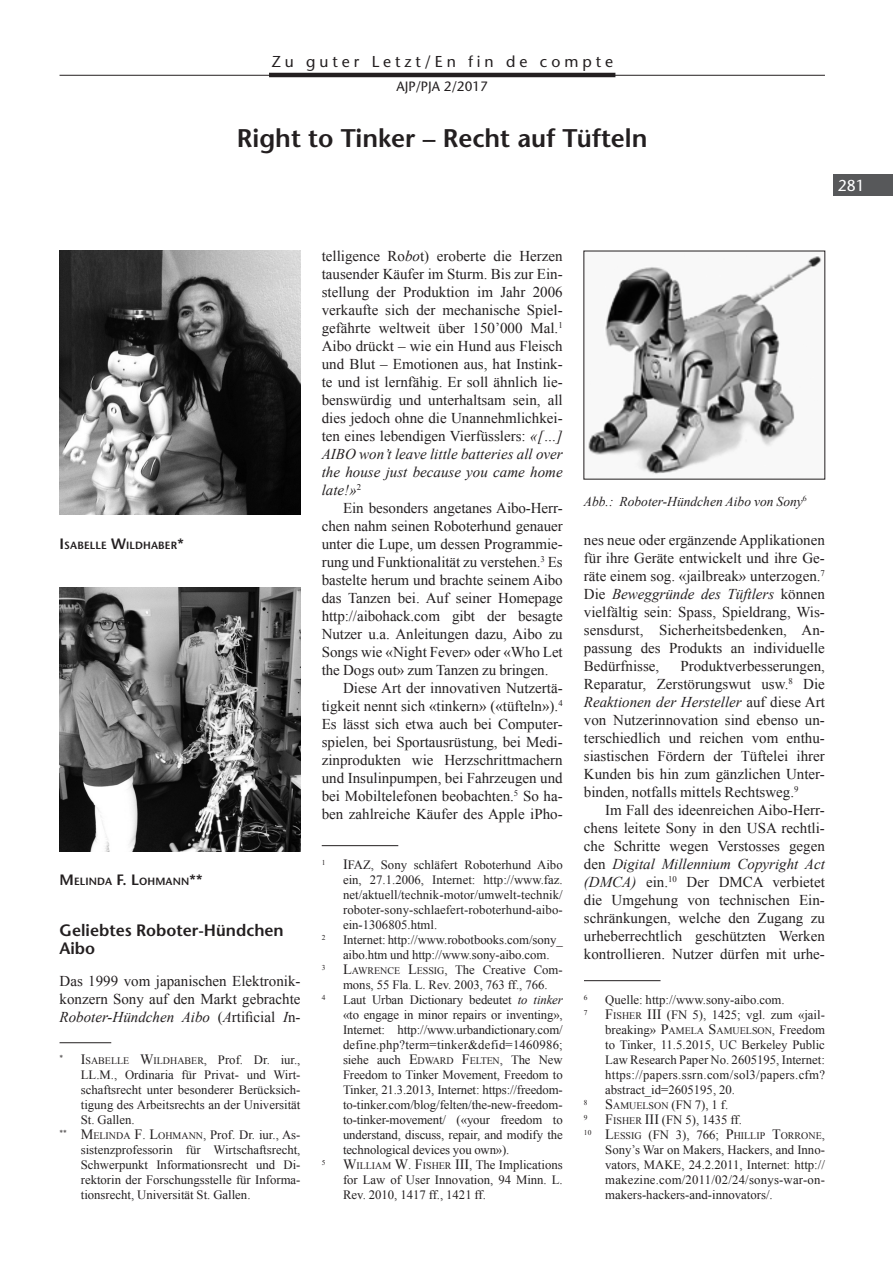
<style>
.page{position:relative;width:893px;height:1263px;background:#fff}
.page>*{position:absolute;margin:0;border:0;box-sizing:border-box;transform-origin:0 0}
._01_Titel_Beitrag{font:600 25.5px "Stone Sans Std";color:#231f20}
._20_Titel_I{font:600 16.5px/18.8px "Stone Sans Std";color:#231f20}
.t1{font:500 15.75px "Stone Sans Std";letter-spacing:.25em;color:#231f20}
._160_Seitenzahl_re{font:500 15.75px "Stone Sans Std";color:#fff}
._30_Grundtext_ohne_E{font:15px/18px "Times New Roman";color:#231f20;text-align:justify}
._31_Grundtext_mit_Ei{font:15px/18px "Times New Roman";color:#231f20;text-align:justify}
._31_Grundtext_mit_Ei-2{font:italic 13.5px "Times New Roman";color:#231f20}
.t2{font:500 13.5px "Stone Sans Std";color:#231f20}
._71_Fussnoten{font:12.75px/15px "Times New Roman";color:#231f20;text-align:justify}
._70_Fussnoten_mit_Li{font:12.75px/15px "Times New Roman";color:#231f20;text-align:justify}
._05_Legende_Autoren{font:600 10.5px "Stone Sans Std";letter-spacing:.015em;color:#231f20}
._71_Fussnoten-2{font:10.05px "Times New Roman";color:#231f20}
._70_Fussnoten_mit_Li-2{font:10.05px "Times New Roman";color:#231f20}
._71_Fussnoten-3{font:7.5px "Times New Roman";color:#231f20}
.s1{font-size:15px}
.s2{font-style:italic}
.s3{font-size:14.25px}
.s4{font-size:12.75px}
.s5{font-size:10.05px}
.s6{font-style:inherit}
</style>
<div class="page">
<hr style="left:60px;top:75px;width:765px;height:1px;background:#231f20">
<div style="left:833px;top:174px;width:60px;height:22px;background:#57585a"></div>
<hr style="left:269px;top:73px;width:346px;height:4px;background:#231f20">
<hr style="left:584px;top:980px;width:76px;height:1px;background:#231f20">
<hr style="left:322px;top:845px;width:76px;height:1px;background:#231f20">
<img style="left:60px;top:251px;width:240px;height:263px">
<img style="left:588px;top:256px;width:234px;height:218px">
<hr style="left:60px;top:1042px;width:51px;height:1px;background:#231f20">
<img style="left:60px;top:587px;width:240px;height:264px">
<p class="t1" style="left:271px;top:52px;width:343px">Zu guter Letzt/En fin de compte</p>
<p class="t2" style="left:396px;top:79px;width:93px">AJP/PJA 2/2017</p>
<p class="_01_Titel_Beitrag" style="left:237px;top:123px;width:412px">Right to Tinker – Recht auf Tüfteln</p>
<p class="_160_Seitenzahl_re" style="left:838px;top:176px;width:29px">281</p>
<p class="_05_Legende_Autoren" style="left:60px;top:539px;width:126px"><span class="s1">I</span>SABELLE <span class="s1">W</span>I LDHABER<span class="s1">*</span></p>
<p class="_05_Legende_Autoren" style="left:60px;top:875px;width:144px"><span class="s1">M</span>ELI NDA <span class="s1">F. L</span>OHMANN<span class="s1">**</span></p>
<p class="_20_Titel_I" style="left:60px;top:920px;width:226px">Geliebtes Roboter-Hündchen<br>Aibo</p>
<p class="_30_Grundtext_ohne_E" style="left:60px;top:971px;width:242px">Das 1999 vom japanischen Elektronik&shy;konzern Sony auf den Markt gebrachte <span class="s2">Roboter-Hündchen Aibo</span> (<span class="s2">A</span>rtificial <span class="s2">I</span>n-</p>
<p class="_70_Fussnoten_mit_Li-2" style="left:60px;top:1054px;width:242px"><sup>*</sup> <span class="s3">I</span> SABELLE <span class="s3">W</span>ILDHABER<span class="s4">, Prof. Dr. iur.,</span></p>
<p class="_70_Fussnoten_mit_Li" style="left:81px;top:1067px;width:221px">LL.M., Ordinaria für Privat- und Wirt&shy;schaftsrecht unter besonderer Berücksich&shy;tigung des Arbeitsrechts an der Universität St. Gallen.</p>
<p class="_71_Fussnoten" style="left:81px;top:1127px;width:221px;text-indent:-21px"><sup>**</sup> <span class="s3">M</span><span class="s5">ELINDA</span> <span class="s3">F</span><span class="s6">.</span> <span class="s3">L</span><span class="s5">OHMANN</span>, Prof. Dr. iur., As&shy;sistenzprofessorin für Wirtschaftsrecht, Schwerpunkt Informationsrecht und Di&shy;rektorin der Forschungsstelle für Informa&shy;tionsrecht, Universität St. Gallen.</p>
<p class="_30_Grundtext_ohne_E" style="left:322px;top:247px;width:242px">telligence Ro<span class="s2">bo</span>t) eroberte die Herzen tausender Käufer im Sturm. Bis zur Ein&shy;stellung der Produktion im Jahr 2006 verkaufte sich der mechanische Spiel&shy;gefährte weltweit über 150’000 Mal.<sup>1<br></sup>Aibo drückt – wie ein Hund aus Fleisch und Blut – Emotionen aus, hat Instink&shy;te und ist lernfähig. Er soll ähnlich lie&shy;benswürdig und unterhaltsam sein, all dies jedoch ohne die Unannehmlichkei&shy;ten eines lebendigen Vierfüsslers: <span class="s2">«[…] AIBO won’t leave little batteries all over the house just because you came home late!»</span><sup>2</sup></p>
<p class="_31_Grundtext_mit_Ei" style="left:322px;top:499px;width:242px;text-indent:21px">Ein besonders angetanes Aibo-Herr&shy;chen nahm seinen Roboterhund genauer unter die Lupe, um dessen Programmie&shy;rung und Funktionalität zu verstehen.<sup>3</sup> Es bastelte herum und brachte seinem Aibo das Tanzen bei. Auf seiner Homepage http://aibohack.com gibt der besagte Nutzer u.a. Anleitungen dazu, Aibo zu Songs wie «Night Fever» oder «Who Let the Dogs out» zum Tanzen zu bringen.</p>
<p class="_31_Grundtext_mit_Ei" style="left:322px;top:679px;width:242px;text-indent:21px">Diese Art der innovativen Nutzertä&shy;tigkeit nennt sich «tinkern» («tüfteln»).<sup>4<br></sup>Es lässt sich etwa auch bei Computer&shy;spielen, bei Sportausrüstung, bei Medi&shy;zinprodukten wie Herzschrittmachern und Insulinpumpen, bei Fahrzeugen und bei Mobiltelefonen beobachten.<sup>5</sup> So ha&shy;ben zahlreiche Käufer des Apple iPho-</p>
<p class="_71_Fussnoten" style="left:343px;top:857px;width:221px;text-indent:-21px"><sup>1</sup> <span class="s3">I</span>FAZ, Sony schläfert Roboterhund Aibo ein, 27.1.2006, Internet: http://www.faz. net/aktuell/technik-motor/umwelt-technik/ roboter-sony-schlaefert-roboterhund-aibo&shy;ein-1306805.html.</p>
<p class="_71_Fussnoten-3" style="left:322px;top:932px;width:5px">2</p>
<p class="_71_Fussnoten" style="left:343px;top:932px;width:221px">Internet: http://www.robotbooks.com/sony_ aibo.htm und http://www.sony-aibo.com.</p>
<p class="_71_Fussnoten" style="left:322px;top:962px;width:242px;text-align:center"><sup>3</sup> <span class="s3">L</span><span class="s5">AWRENCE</span> <span class="s3">L</span><span class="s5">ESSIG</span><span class="s6">,</span> The Creative Com&shy;mons, 55 Fla. L. Rev. 2003, 763 ff., 766.</p>
<p class="_71_Fussnoten-3" style="left:322px;top:992px;width:5px">4</p>
<p class="_71_Fussnoten" style="left:343px;top:992px;width:221px">Laut Urban Dictionary bedeutet <span class="s2">to tinker </span>«to engage in minor repairs or inventing», Internet: http://www.urbandictionary.com/ define.php?term=tinker&amp;defid=1460986; siehe auch <span class="s3">E</span><span class="s5">DWARD</span> <span class="s3">F</span><span class="s5">ELTEN</span>, The New Freedom to Tinker Movement, Freedom to Tinker, 21.3.2013, Internet: https://freedom&shy;to-tinker.com/blog/felten/the-new-freedom&shy;to-tinker-movement/ («your freedom to understand, discuss, repair, and modify the technological devices you own»).</p>
<p class="_71_Fussnoten" style="left:343px;top:1157px;width:221px;text-indent:-21px"><sup>5</sup> <span class="s3">W</span><span class="s5">ILLIAM</span> <span class="s3">W</span><span class="s6">.</span> <span class="s3">F</span><span class="s5">ISHER</span> <span class="s3">III</span> , The Implications for Law of User Innovation, 94 Minn. L.<br>Rev. 2010, 1417 ff., 1421 ff.</p>
<p class="_31_Grundtext_mit_Ei-2" style="left:584px;top:492px;width:224px">Abb.: Roboter-Hündchen Aibo von Sony<sup>6</sup></p>
<p class="_30_Grundtext_ohne_E" style="left:584px;top:531px;width:242px">nes neue oder ergänzende Applikationen für ihre Geräte entwickelt und ihre Ge&shy;räte einem sog. «jailbreak» unterzogen.<sup>7<br></sup>Die <span class="s2">Beweggründe des Tüftlers</span> können vielfältig sein: Spass, Spieldrang, Wis&shy;sensdurst, Sicherheitsbedenken, An&shy;passung des Produkts an individuelle Bedürfnisse,</p>
<p class="_30_Grundtext_ohne_E" style="left:584px;top:657px;width:242px;text-indent:96px">Produktverbesserungen, Reparatur, Zerstörungswut usw.<sup>8</sup> Die <span class="s2">Reaktionen der Hersteller</span> auf diese Art von Nutzerinnovation sind ebenso un&shy;terschiedlich und reichen vom enthu&shy;siastischen Fördern der Tüftelei ihrer Kunden bis hin zum gänzlichen Unter&shy;binden, notfalls mittels Rechtsweg.<sup>9</sup></p>
<p class="_31_Grundtext_mit_Ei" style="left:584px;top:801px;width:242px;text-indent:21px">Im Fall des ideenreichen Aibo-Herr&shy;chens leitete Sony in den USA rechtli&shy;che Schritte wegen Verstosses gegen den <span class="s2">Digital Millennium Copyright Act (DMCA)</span> ein.<sup>10</sup> Der DMCA verbietet die Umgehung von technischen Ein&shy;schränkungen, welche den Zugang zu urheberrechtlich geschützten Werken kontrollieren. Nutzer dürfen mit urhe-</p>
<p class="_71_Fussnoten-3" style="left:584px;top:992px;width:5px">6</p>
<p class="_71_Fussnoten" style="left:605px;top:992px;width:181px">Quelle: http://www.sony-aibo.com.</p>
<p class="_71_Fussnoten" style="left:605px;top:1007px;width:221px;text-indent:-21px"><sup>7</sup> <span class="s3">F</span><span class="s5">ISHER</span> <span class="s3">III</span> (FN 5), 1425; vgl. zum «jail&shy;breaking» <span class="s3">P</span><span class="s5">AMELA</span> <span class="s3">S</span> <span class="s5">AMUELSON</span><span class="s6">,</span> Freedom to Tinker, 11.5.2015, UC Berkeley Public Law Research Paper No. 2605195, Internet: https://papers.ssrn.com/sol3/papers.cfm? abstract_id=2605195, 20.</p>
<p class="_71_Fussnoten-2" style="left:584px;top:1099px;width:146px"><sup>8</sup> <span class="s3">S</span>AMUELSON <span class="s4">(FN 7)</span><span class="s4">,</span> <span class="s4">1 f.</span></p>
<p class="_71_Fussnoten" style="left:584px;top:1112px;width:159px"><sup>9</sup> <span class="s3">F</span><span class="s5">ISHER</span> <span class="s3">III</span> (FN 5), 1435 ff.</p>
<p class="_71_Fussnoten-2" style="left:584px;top:1129px;width:242px"><sup>10</sup> <span class="s3">L</span>ESSIG <span class="s4">(FN 3)</span><span class="s4">,</span> <span class="s4">766;</span> <span class="s3">P</span>HILLIP <span class="s3">T</span>ORRONE<span class="s4">,</span></p>
<p class="_71_Fussnoten" style="left:605px;top:1142px;width:221px">Sony’s War on Makers, Hackers, and Inno&shy;vators, MAKE, 24.2.2011, Internet: http:// makezine.com/2011/02/24/sonys-war-on&shy;makers-hackers-and-innovators/.</p>
</div>
